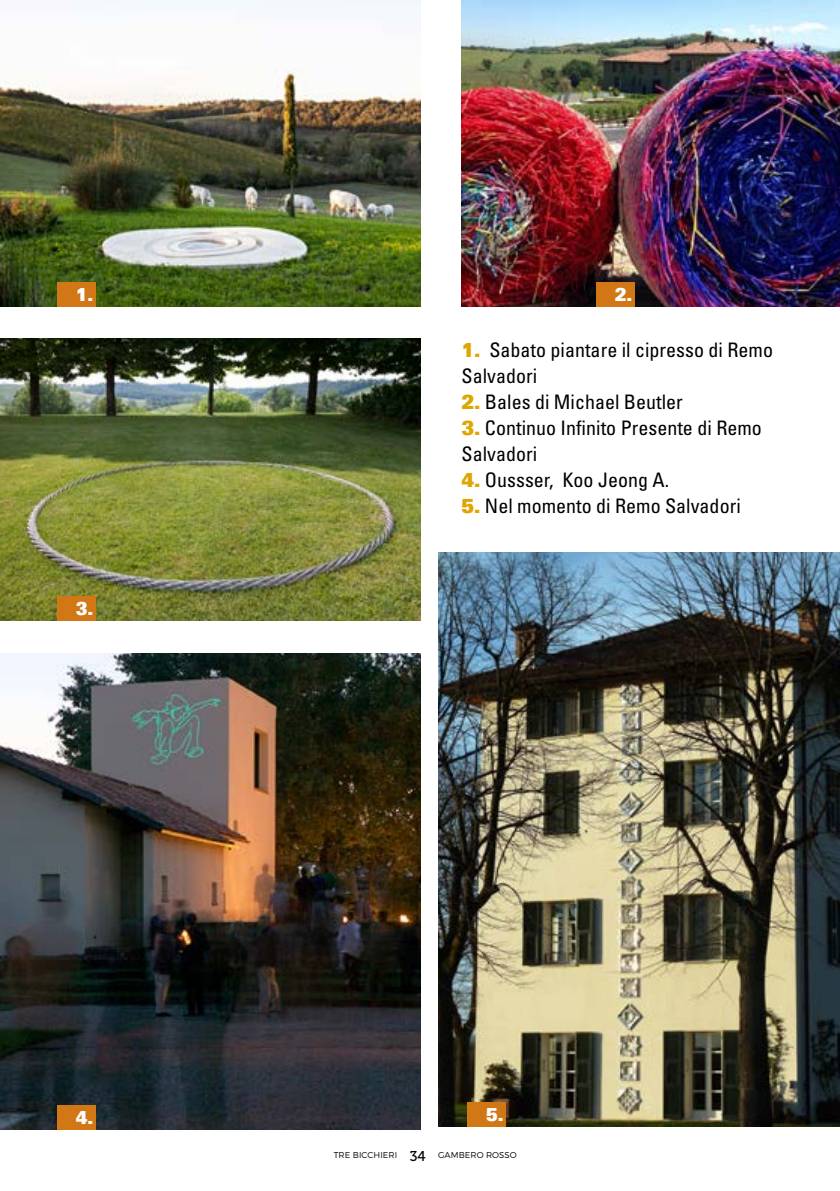
<style>
.page{position:relative;width:840px;height:1191px;background:#fff}
.page>*{position:absolute;margin:0;border:0;box-sizing:border-box;transform-origin:0 0}
.t1{font:condensed 20px/26px "Univers LT Std";color:#000}
.t2{font:18.4px "Univers LT Std X Black Ex";color:#fff;scale:.75 1}
.t3{font:300 8.6px "Montserrat";letter-spacing:.01em;color:#000}
.s1{font-family:"Univers LT Std X Black Ex";font-stretch:normal;color:#dea600}
.s2{font-family:"Museo 500";font-weight:400;font-size:14.2px}
</style>
<div class="page">
<img style="left:0;top:339px;width:420px;height:282px">
<img style="left:0;top:653px;width:420px;height:476px">
<img style="left:438px;top:552px;width:401px;height:574px">
<hr style="left:839px;top:0;width:1px;height:306px;background:#f0d18c">
<img style="left:0;top:0;width:420px;height:306px">
<img style="left:461px;top:1px;width:378px;height:305px">
<div style="left:57px;top:282px;width:38px;height:24px;background:#d27715"></div>
<div style="left:595px;top:282px;width:39px;height:24px;background:#d27715"></div>
<div style="left:57px;top:597px;width:38px;height:24px;background:#d27715"></div>
<div style="left:57px;top:1105px;width:38px;height:24px;background:#d27715"></div>
<div style="left:467px;top:1102px;width:38px;height:24px;background:#d27715"></div>
<p class="t2" style="left:76px;top:283px;width:25px">1.</p>
<p class="t2" style="left:614px;top:283px;width:25px">2.</p>
<p class="t2" style="left:76px;top:598px;width:25px">3.</p>
<p class="t1" style="left:461px;top:337px;width:313px"><span class="s1">1.</span> Sabato piantare il cipresso di Remo<br>Salvadori</p>
<p class="t1" style="left:461px;top:389px;width:223px"><span class="s1">2.</span> Bales di Michael Beutler</p>
<p class="t1" style="left:461px;top:415px;width:301px"><span class="s1">3.</span> Continuo Infinito Presente di Remo<br>Salvadori</p>
<p class="t1" style="left:461px;top:467px;width:209px"><span class="s1">4.</span> Oussser, Koo Jeong A.</p>
<p class="t1" style="left:461px;top:493px;width:280px"><span class="s1">5.</span> Nel momento di Remo Salvadori</p>
<p class="t2" style="left:76px;top:1106px;width:25px">4.</p>
<p class="t2" style="left:486px;top:1103px;width:25px">5.</p>
<p class="t3" style="left:333px;top:1150px;width:184px">TRE BICCHIERI <span class="s2">34</span> GAMBERO ROSSO</p>
</div>
